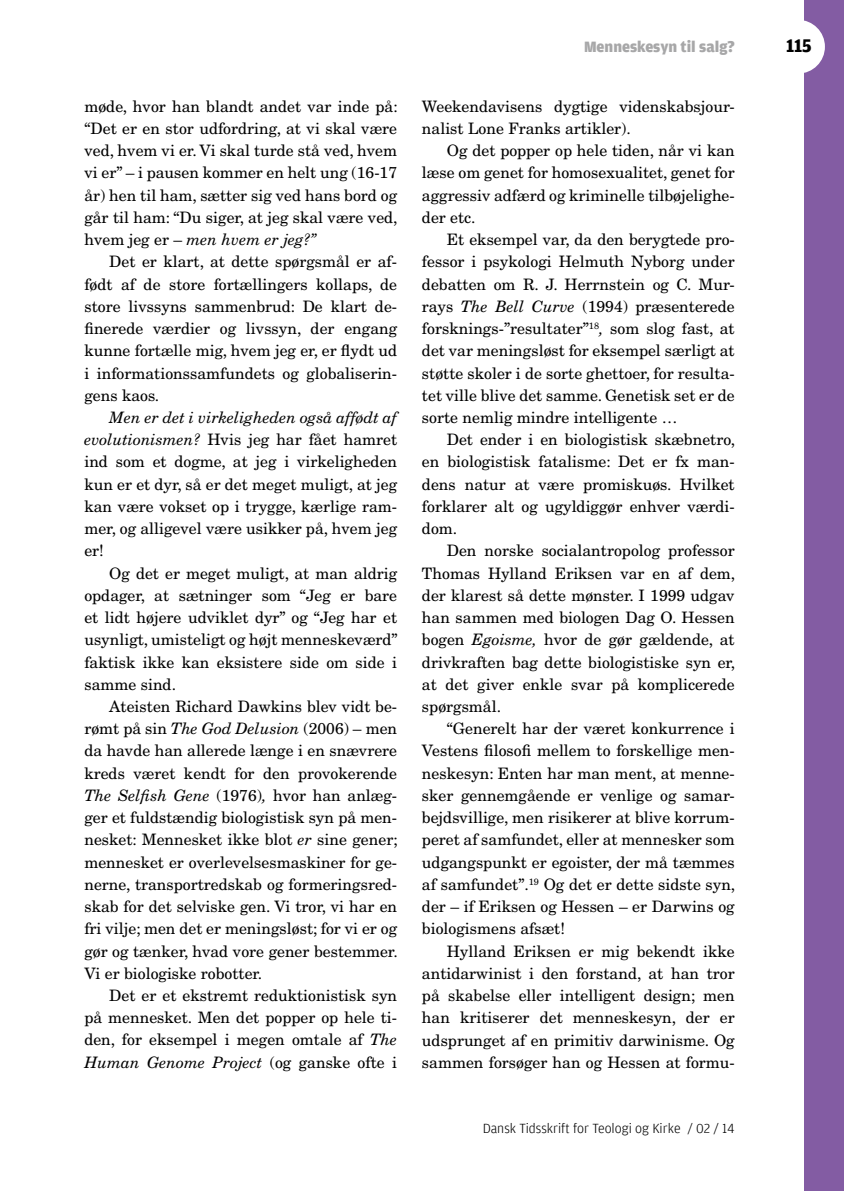
<style>
.page{position:relative;width:844px;height:1191px;background:#fff}
.page>*{position:absolute;margin:0;border:0;box-sizing:border-box;transform-origin:0 0}
.t1{font:700 19.25px "Amplitude";color:#000}
.t2{font:15.75px/22.2px "New Century Schlbk";color:#000;text-align:justify}
.t3{font:900 15.75px "Amplitude";color:#a7a7a8}
.t4{font:300 14px "Amplitude";color:#000}
.s1{font-style:italic}
</style>
<div class="page">
<div style="left:804px;top:0;width:39px;height:1191px;background:#835ca3"></div>
<div style="left:771px;top:20px;width:53px;height:54px;background:#fff;border-radius:50%"></div>
<p class="t2" style="left:84px;top:95px;width:315px">møde, hvor han blandt andet var inde på: “Det er en stor udfordring, at vi skal være ved, hvem vi er. Vi skal turde stå ved, hvem vi er” – i pausen kommer en helt ung (16-17 år) hen til ham, sætter sig ved hans bord og går til ham: “Du siger, at jeg skal være ved, hvem jeg er – <span class="s1">men hvem er jeg?”</span></p>
<p class="t2" style="left:84px;top:251px;width:314px;text-indent:25px">Det er klart, at dette spørgsmål er af&shy;født af de store fortællingers kollaps, de store livssyns sammenbrud: De klart de&shy;finerede værdier og livssyn, der engang kunne fortælle mig, hvem jeg er, er flydt ud i informationssamfundets og globaliserin&shy;gens kaos.</p>
<p class="t2" style="left:84px;top:406px;width:314px;text-indent:25px"><span class="s1">Men er det i virkeligheden også affødt af evolutionismen?</span> Hvis jeg har fået hamret ind som et dogme, at jeg i virkeligheden kun er et dyr, så er det meget muligt, at jeg kan være vokset op i trygge, kærlige ram&shy;mer, og alligevel være usikker på, hvem jeg er!</p>
<p class="t2" style="left:84px;top:562px;width:315px;text-indent:25px">Og det er meget muligt, at man aldrig opdager, at sætninger som “Jeg er bare et lidt højere udviklet dyr” og “Jeg har et usynligt, umisteligt og højt menneskeværd” faktisk ikke kan eksistere side om side i samme sind.</p>
<p class="t2" style="left:84px;top:695px;width:315px;text-indent:25px">Ateisten Richard Dawkins blev vidt be&shy;rømt på sin <span class="s1">The God Delusion</span> (2006) – men da havde han allerede længe i en snævrere kreds været kendt for den provokerende <span class="s1">The Selfish Gene</span> (1976)<span class="s1">,</span> hvor han anlæg&shy;ger et fuldstændig biologistisk syn på men&shy;nesket: Mennesket ikke blot <span class="s1">er</span> sine gener; mennesket er overlevelsesmaskiner for ge&shy;nerne, transportredskab og formeringsred&shy;skab for det selviske gen. Vi tror, vi har en fri vilje; men det er meningsløst; for vi er og gør og tænker, hvad vore gener bestemmer.<br>Vi er biologiske robotter.</p>
<p class="t2" style="left:84px;top:984px;width:314px;text-indent:25px">Det er et ekstremt reduktionistisk syn på mennesket. Men det popper op hele ti&shy;den, for eksempel i megen omtale af <span class="s1">The Human Genome Project</span> (og ganske ofte i</p>
<p class="t3" style="left:584px;top:38px;width:152px">Menneskesyn til salg?</p>
<p class="t2" style="left:422px;top:95px;width:314px">Weekendavisens dygtige videnskabsjour&shy;nalist Lone Franks artikler).</p>
<p class="t2" style="left:422px;top:139px;width:314px;text-indent:25px">Og det popper op hele tiden, når vi kan læse om genet for homosexualitet, genet for aggressiv adfærd og kriminelle tilbøjelighe&shy;der etc.</p>
<p class="t2" style="left:422px;top:228px;width:314px;text-indent:25px">Et eksempel var, da den berygtede pro&shy;fessor i psykologi Helmuth Nyborg under debatten om R. J. Herrnstein og C. Mur&shy;rays <span class="s1">The Bell Curve</span> (1994) præsenterede forsknings-”resultater”<sup>18</sup><span class="s1">,</span> som slog fast, at det var meningsløst for eksempel særligt at støtte skoler i de sorte ghettoer, for resulta&shy;tet ville blive det samme. Genetisk set er de sorte nemlig mindre intelligente …</p>
<p class="t2" style="left:422px;top:428px;width:315px;text-indent:25px">Det ender i en biologistisk skæbnetro, en biologistisk fatalisme: Det er fx man&shy;dens natur at være promiskuøs. Hvilket forklarer alt og ugyldiggør enhver værdi&shy;dom.</p>
<p class="t2" style="left:422px;top:539px;width:315px;text-indent:25px">Den norske socialantropolog professor Thomas Hylland Eriksen var en af dem, der klarest så dette mønster. I 1999 udgav han sammen med biologen Dag O. Hessen bogen <span class="s1">Egoisme,</span> hvor de gør gældende, at drivkraften bag dette biologistiske syn er, at det giver enkle svar på komplicerede spørgsmål.</p>
<p class="t2" style="left:422px;top:717px;width:315px;text-indent:25px">“Generelt har der været konkurrence i Vestens filosofi mellem to forskellige men&shy;neskesyn: Enten har man ment, at menne&shy;sker gennemgående er venlige og samar&shy;bejdsvillige, men risikerer at blive korrum&shy;peret af samfundet, eller at mennesker som udgangspunkt er egoister, der må tæmmes af samfundet”.<sup>19</sup> Og det er dette sidste syn, der – if Eriksen og Hessen – er Darwins og biologismens afsæt!</p>
<p class="t2" style="left:422px;top:940px;width:314px;text-indent:25px">Hylland Eriksen er mig bekendt ikke antidarwinist i den forstand, at han tror på skabelse eller intelligent design; men han kritiserer det menneskesyn, der er udsprunget af en primitiv darwinisme. Og sammen forsøger han og Hessen at formu-</p>
<p class="t4" style="left:482px;top:1120px;width:253px">Dansk Tidsskrift for Teologi og Kirke / 02 / 14</p>
<p class="t1" style="left:785px;top:35px;width:27px">115</p>
</div>
